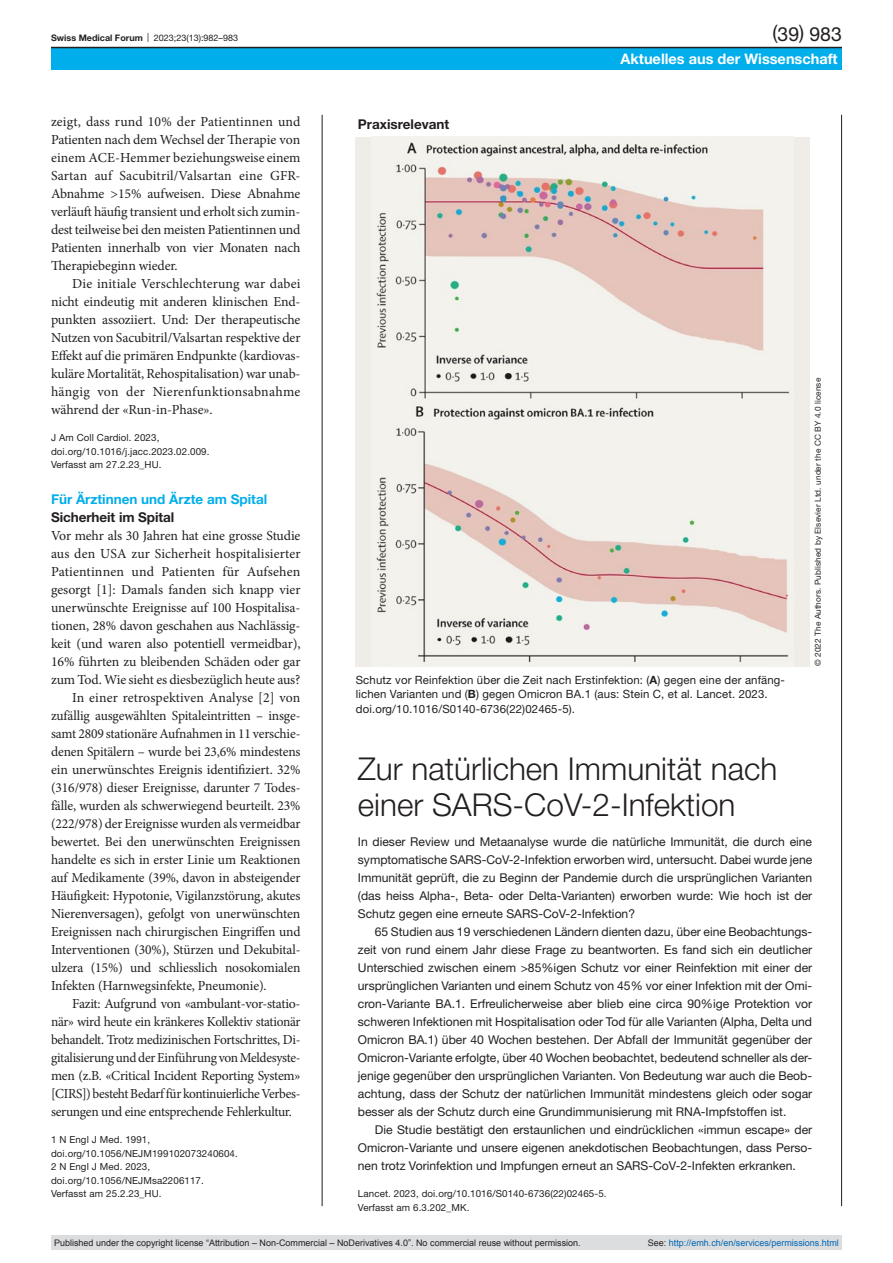
<style>
.page{position:relative;width:893px;height:1263px;background:#fff}
.page>*{position:absolute;margin:0;border:0;box-sizing:border-box;transform-origin:0 0}
.box-head-large{font:300 31.5px/36px "Helvetica Neue LT Pro";color:#231f20}
.second-pagina{font:19.5px "Helvetica Neue LT Pro";color:#231f20}
.t1{font:700 14.55px "Helvetica Neue LT Pro";color:#fff}
.paragraph-indent{font:13.8px/18px "Minion Pro";letter-spacing:-.01em;color:#231f20;text-align:justify}
.paragraph{font:13.8px/18px "Minion Pro";letter-spacing:-.01em;color:#231f20;text-align:justify}
.head1{font:700 13.5px "Helvetica Neue LT Pro";color:#00aeeb}
.head2{font:700 13.5px "Helvetica Neue LT Pro";letter-spacing:-.005em;color:#231f20}
.pre-heading{font:700 13.5px "Helvetica Neue LT Pro";color:#231f20}
.box-paragraph-large{font:12.15px/18px "Helvetica Neue LT Pro";color:#231f20;text-align:justify}
.figure-caption{font:11.4px/14.2px "Helvetica Neue LT Pro";letter-spacing:.01em;color:#231f20}
.paragraph-small{font:9.75px/13.5px "Helvetica Neue LT Pro";letter-spacing:.01em;color:#231f20}
.t2{font:9px "Arial";color:#231f20}
.t3{font:9px "Arial";color:#0066b3}
.t4{font:9px "Helvetica Neue LT Pro";color:#231f20}
.credits{font:8.25px "Helvetica Neue LT Pro";letter-spacing:.01em;color:#231f20}
.s1{font-weight:700}
.s2{color:#231f20}
</style>
<div class="page">
<hr style="left:322px;top:115px;width:1px;height:1091px;background:#231f20">
<hr style="left:841px;top:115px;width:1px;height:1091px;background:#231f20">
<div style="left:355px;top:137px;width:455px;height:529px;background:#f0ece7"></div>
<img style="left:376px;top:142px;width:415px;height:520px">
<div style="left:51px;top:47px;width:791px;height:23px;background:#00aeeb"></div>
<hr style="left:51px;top:47px;width:791px;height:1px;background:#231f20">
<div style="left:51px;top:1235px;width:791px;height:15px;background:#dcdddf"></div>
<p class="t4" style="left:51px;top:32px;width:189px"><span class="s1">Swiss Medical Forum</span> | 2023;23(13):982–983</p>
<p class="paragraph-indent" style="left:51px;top:113px;width:251px">zeigt, dass rund 10% der Patientinnen und Patienten nach dem Wechsel der Therapie von einem ACE-Hemmer beziehungsweise einem Sartan auf Sacubitril/Valsartan eine GFR-Abnahme &gt;15% aufweisen. Diese Abnahme verläuft häufig transient und erholt sich zumin&shy;dest teilweise bei den meisten Patientinnen und Patienten innerhalb von vier Monaten nach Therapiebeginn wieder.</p>
<p class="paragraph-indent" style="left:51px;top:275px;width:251px;text-indent:21px">Die initiale Verschlechterung war dabei nicht eindeutig mit anderen klinischen End&shy;punkten assoziiert. Und: Der therapeutische Nutzen von Sacubitril/Valsartan respektive der Effekt auf die primären Endpunkte (kardiovas&shy;kuläre Mortalität, Rehospitalisation) war unab&shy;hängig von der Nierenfunktionsabnahme während der «Run-in-Phase».</p>
<p class="paragraph-small" style="left:51px;top:431px;width:160px">J Am Coll Cardiol. 2023, doi.org/10.1016/j.jacc.2023.02.009.</p>
<p class="paragraph-small" style="left:51px;top:458px;width:112px">Verfasst am 27.2.23_HU.</p>
<p class="head1" style="left:51px;top:491px;width:218px">Für Ärztinnen und Ärzte am Spital</p>
<p class="head2" style="left:51px;top:509px;width:125px">Sicherheit im Spital</p>
<p class="paragraph" style="left:51px;top:527px;width:251px">Vor mehr als 30 Jahren hat eine grosse Studie aus den USA zur Sicherheit hospitalisierter Patientinnen und Patienten für Aufsehen gesorgt [1]: Damals fanden sich knapp vier unerwünschte Ereignisse auf 100 Hospitalisa&shy;tionen, 28% davon geschahen aus Nachlässig&shy;keit (und waren also potentiell vermeidbar), 16% führten zu bleibenden Schäden oder gar zum Tod. Wie sieht es diesbezüglich heute aus?</p>
<p class="paragraph-indent" style="left:51px;top:689px;width:251px;text-indent:21px">In einer retrospektiven Analyse [2] von zufällig ausgewählten Spitaleintritten – insge&shy;samt 2809 stationäre Aufnahmen in 11 verschie&shy;denen Spitälern – wurde bei 23,6% mindestens ein unerwünschtes Ereignis identifiziert. 32% (316/978) dieser Ereignisse, darunter 7 Todes&shy;fälle, wurden als schwerwiegend beurteilt. 23% (222/978) der Ereignisse wurden als vermeidbar bewertet. Bei den unerwünschten Ereignissen handelte es sich in erster Linie um Reaktionen auf Medikamente (39%, davon in absteigender Häufigkeit: Hypotonie, Vigilanzstörung, akutes Nierenversagen), gefolgt von unerwünschten Ereignissen nach chirurgischen Eingriffen und Interventionen (30%), Stürzen und Dekubital&shy;ulzera (15%) und schliesslich nosokomialen Infekten (Harnwegsinfekte, Pneumonie).</p>
<p class="paragraph-indent" style="left:51px;top:995px;width:251px;text-indent:21px">Fazit: Aufgrund von «ambulant-vor-statio&shy;när» wird heute ein kränkeres Kollektiv stationär behandelt. Trotz medizinischen Fortschrittes, Di&shy;gitalisierung und der Einführung von Meldesyste&shy;men (z.B. «Critical Incident Reporting System» [CIRS]) besteht Bedarf für kontinuierliche Verbes&shy;serungen und eine entsprechende Fehlerkultur.</p>
<p class="paragraph-small" style="left:51px;top:1133px;width:188px">1 N Engl J Med. 1991, doi.org/10.1056/NEJM199102073240604.</p>
<p class="paragraph-small" style="left:51px;top:1160px;width:154px">2 N Engl J Med. 2023, doi.org/10.1056/NEJMsa2206117.</p>
<p class="paragraph-small" style="left:51px;top:1187px;width:112px">Verfasst am 25.2.23_HU.</p>
<p class="second-pagina" style="left:772px;top:22px;width:71px">(39) 983</p>
<p class="pre-heading" style="left:358px;top:115px;width:93px">Praxisrelevant</p>
<p class="t1" style="left:621px;top:49px;width:219px">Aktuelles aus der Wissenschaft</p>
<p class="credits" style="left:813px;top:666px;width:290px;rotate:-90deg">© 2022 The Authors. Published by Elsevier Ltd. under the CC BY 4.0 license</p>
<p class="figure-caption" style="left:356px;top:673px;width:431px">Schutz vor Reinfektion über die Zeit nach Erstinfektion: (<span class="s1">A</span>) gegen eine der anfäng&shy;lichen Varianten und (<span class="s1">B</span>) gegen Omicron BA.1 (aus: Stein C, et al. Lancet. 2023. doi.org/10.1016/S0140-6736(22)02465-5).</p>
<p class="box-head-large" style="left:358px;top:750px;width:421px">Zur natürlichen Immunität nach einer SARS-CoV-2-Infektion</p>
<p class="box-paragraph-large" style="left:358px;top:832px;width:456px">In dieser Review und Metaanalyse wurde die natürliche Immunität, die durch eine symptomatische SARS-CoV-2-Infektion erworben wird, untersucht. Dabei wurde jene Immunität geprüft, die zu Beginn der Pandemie durch die ursprünglichen Varianten (das heiss Alpha-, Beta- oder Delta-Varianten) erworben wurde: Wie hoch ist der Schutz gegen eine erneute SARS-CoV-2-Infektion?</p>
<p class="box-paragraph-large" style="left:358px;top:922px;width:456px;text-indent:17px">65 Studien aus 19 verschiedenen Ländern dienten dazu, über eine Beobachtungs&shy;zeit von rund einem Jahr diese Frage zu beantworten. Es fand sich ein deutlicher Unterschied zwischen einem &gt;85%igen Schutz vor einer Reinfektion mit einer der ursprünglichen Varianten und einem Schutz von 45% vor einer Infektion mit der Omi&shy;cron-Variante BA.1. Erfreulicherweise aber blieb eine circa 90%ige Protektion vor schweren Infektionen mit Hospitalisation oder Tod für alle Varianten (Alpha, Delta und Omicron BA.1) über 40 Wochen bestehen. Der Abfall der Immunität gegenüber der Omicron-Variante erfolgte, über 40 Wochen beobachtet, bedeutend schneller als der&shy;jenige gegenüber den ursprünglichen Varianten. Von Bedeutung war auch die Beob&shy;achtung, dass der Schutz der natürlichen Immunität mindestens gleich oder sogar besser als der Schutz durch eine Grundimmunisierung mit RNA-Impfstoffen ist.</p>
<p class="box-paragraph-large" style="left:358px;top:1120px;width:456px;text-indent:17px">Die Studie bestätigt den erstaunlichen und eindrücklichen «immun escape» der Omicron-Variante und unsere eigenen anekdotischen Beobachtungen, dass Perso&shy;nen trotz Vorinfektion und Impfungen erneut an SARS-CoV-2-Infekten erkranken.</p>
<p class="paragraph-small" style="left:358px;top:1187px;width:250px">Lancet. 2023, doi.org/10.1016/S0140-6736(22)02465-5.</p>
<p class="paragraph-small" style="left:358px;top:1200px;width:113px">Verfasst am 6.3.202_MK.</p>
<p class="t2" style="left:54px;top:1237px;width:528px">Published under the copyright license “Attribution – Non-Commercial – NoDerivatives 4.0”. No commercial reuse without permission.</p>
<p class="t3" style="left:648px;top:1237px;width:193px"><span class="s2">See:</span> http://emh.ch/en/services/permissions.html</p>
</div>
